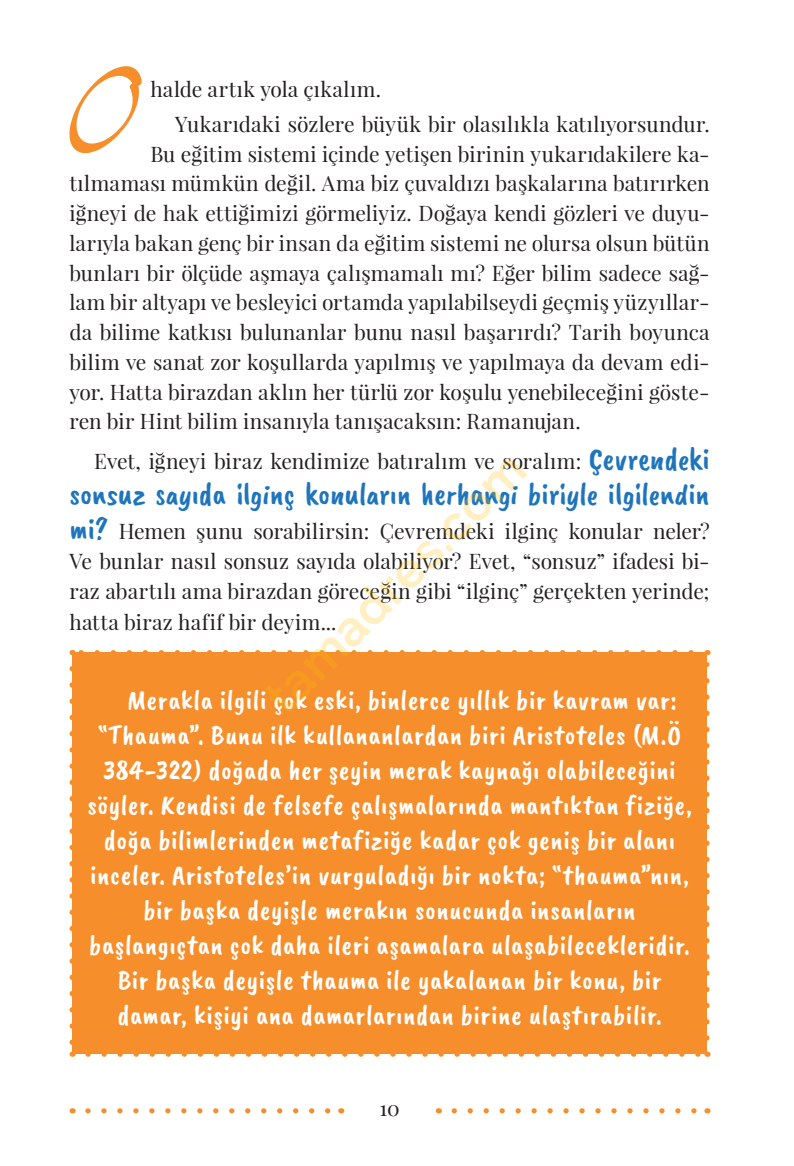
<style>
.page{position:relative;width:794px;height:1166px;background:#fff}
.page>*{position:absolute;margin:0;border:0;box-sizing:border-box;transform-origin:0 0}
.metinicerleksiz{font:106.75px "Calendary Hands PERSONALUSEDEMO";color:#f68f2b}
.metin{font:31.5px "Caveat Brush";color:#1f75bc}
.kutumetni{font:28px "Caveat Brush";letter-spacing:.02em;color:#fff}
.metin-2{font:21px/30.3px "Playfair Display";letter-spacing:.01em;color:#231f20;text-align:justify}
.metinicerleksiz-2{font:21px "Playfair Display";letter-spacing:.025em;color:#231f20}
.s1{font-family:"Caveat Brush";font-size:31.5px;color:#1f75bc}
</style>
<div class="page">
<svg style="left:88px;top:1108px;width:243px;height:5px"></svg>
<svg style="left:454px;top:1108px;width:243px;height:5px"></svg>
<div style="left:72px;top:652px;width:635px;height:402px;background:#f68f2b"></div>
<svg style="left:88px;top:1054px;width:611px;height:3px"></svg>
<svg style="left:80px;top:650px;width:611px;height:2px"></svg>
<svg style="left:69px;top:669px;width:6px;height:388px"></svg>
<svg style="left:704px;top:650px;width:5px;height:388px"></svg>
<img style="left:252px;top:459px;width:289px;height:252px">
<p class="metinicerleksiz" style="left:68px;top:38px;width:75px">O</p>
<p class="metinicerleksiz-2" style="left:150px;top:76px;width:232px">halde artık yola çıkalım.</p>
<p class="metin-2" style="left:175px;top:109px;width:536px">Yukarıdaki sözlere büyük bir olasılıkla katılıyorsundur.</p>
<p class="metin-2" style="left:150px;top:138px;width:561px">Bu eğitim sistemi içinde yetişen birinin yukarıdakilere ka-</p>
<p class="metin-2" style="left:69px;top:168px;width:641px">tılmaması mümkün değil. Ama biz çuvaldızı başkalarına batırırken</p>
<p class="metin-2" style="left:69px;top:198px;width:641px">iğneyi de hak ettiğimizi görmeliyiz. Doğaya kendi gözleri ve duyu-</p>
<p class="metin-2" style="left:69px;top:228px;width:641px">larıyla bakan genç bir insan da eğitim sistemi ne olursa olsun bütün</p>
<p class="metin-2" style="left:69px;top:257px;width:641px">bunları bir ölçüde aşmaya çalışmamalı mı? Eğer bilim sadece sağ-</p>
<p class="metin-2" style="left:69px;top:287px;width:641px">lam bir altyapı ve besleyici ortamda yapılabilseydi geçmiş yüzyıllar-</p>
<p class="metin-2" style="left:69px;top:317px;width:641px">da bilime katkısı bulunanlar bunu nasıl başarırdı? Tarih boyunca</p>
<p class="metin-2" style="left:69px;top:347px;width:641px">bilim ve sanat zor koşullarda yapılmış ve yapılmaya da devam edi-</p>
<p class="metin-2" style="left:69px;top:376px;width:641px">yor. Hatta birazdan aklın her türlü zor koşulu yenebileceğini göste-</p>
<p class="metin-2" style="left:69px;top:406px;width:513px">ren bir Hint bilim insanıyla tanışacaksın: Ramanujan.</p>
<p class="metin-2" style="left:94px;top:446px;width:617px">Evet, iğneyi biraz kendimize batıralım ve soralım: <span class="s1">Çevrendeki</span></p>
<p class="metin" style="left:69px;top:476px;width:641px">sonsuz sayıda ilginç konuların herhangi biriyle ilgilendin</p>
<p class="metin-2" style="left:69px;top:516px;width:641px"><span class="s1">mi?</span> Hemen şunu sorabilirsin: Çevremdeki ilginç konular neler?<br>Ve bunlar nasıl sonsuz sayıda olabiliyor? Evet, “sonsuz” ifadesi bi&shy;raz abartılı ama birazdan göreceğin gibi “ilginç” gerçekten yerinde; hatta biraz hafif bir deyim...</p>
<p class="kutumetni" style="left:127px;top:684px;width:551px">Merakla ilgili çok eski, binlerce yıllık bir kavram var:</p>
<p class="kutumetni" style="left:98px;top:719px;width:584px">“Thauma”. Bunu ilk kullananlardan biri Aristoteles (M.Ö</p>
<p class="kutumetni" style="left:103px;top:754px;width:574px">384-322) doğada her şeyin merak kaynağı olabileceğini</p>
<p class="kutumetni" style="left:87px;top:789px;width:606px">söyler. Kendisi de felsefe çalışmalarında mantıktan fiziğe,</p>
<p class="kutumetni" style="left:104px;top:824px;width:573px">doğa bilimlerinden metafiziğe kadar çok geniş bir alanı</p>
<p class="kutumetni" style="left:90px;top:859px;width:600px">inceler. Aristoteles’in vurguladığı bir nokta; “thauma”nın,</p>
<p class="kutumetni" style="left:143px;top:894px;width:494px">bir başka deyişle merakın sonucunda insanların</p>
<p class="kutumetni" style="left:89px;top:929px;width:602px">başlangıçtan çok daha ileri aşamalara ulaşabilecekleridir.</p>
<p class="kutumetni" style="left:118px;top:964px;width:545px">Bir başka deyişle thauma ile yakalanan bir konu, bir</p>
<p class="kutumetni" style="left:117px;top:999px;width:546px">damar, kişiyi ana damarlarından birine ulaştırabilir.</p>
<p class="metin-2" style="left:379px;top:1093px;width:22px">10</p>
</div>
